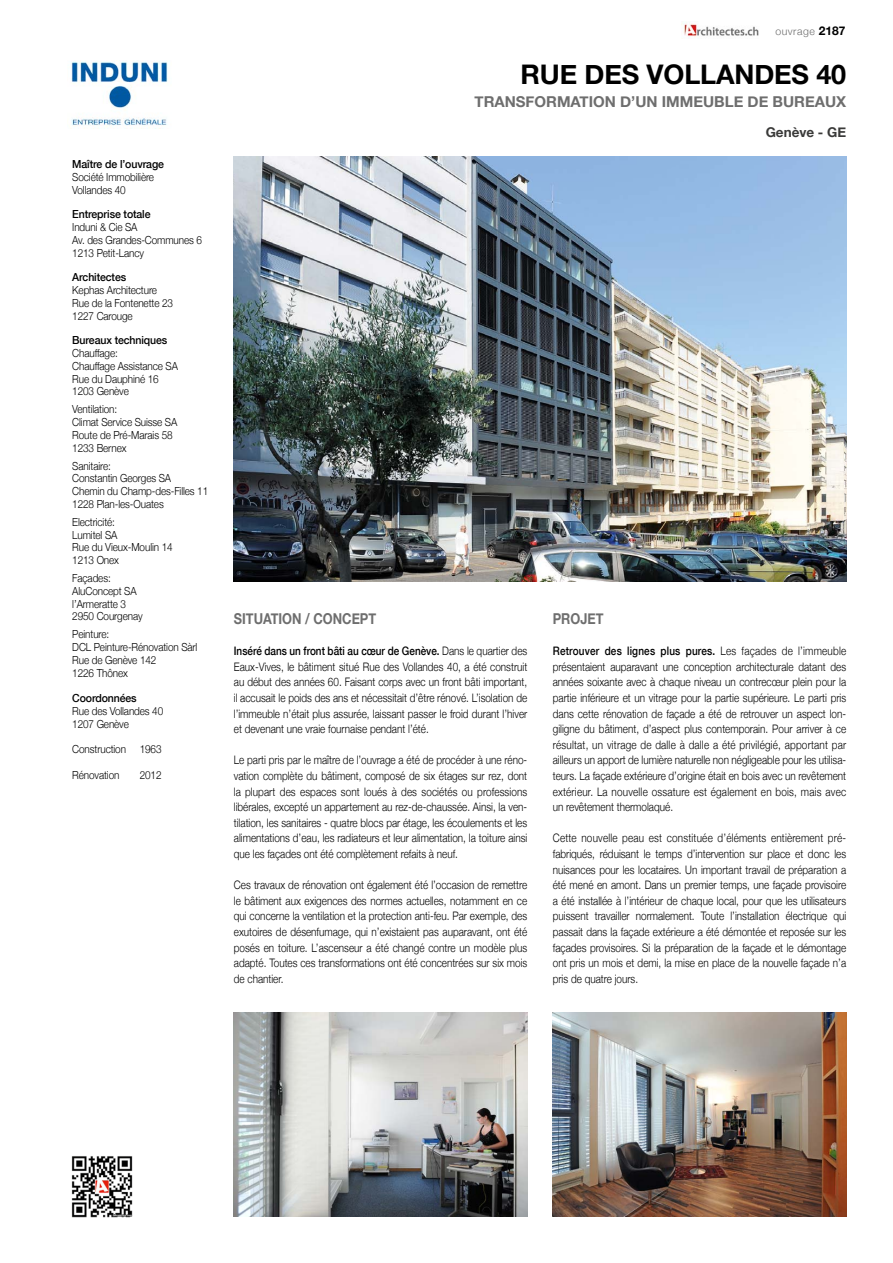
<style>
.page{position:relative;width:893px;height:1263px;background:#fff}
.page>*{position:absolute;margin:0;border:0;box-sizing:border-box;transform-origin:0 0}
.t1{font:700 27px "Helvetica Neue";letter-spacing:-.005em;color:#000}
.t2{font:700 15px "Helvetica Neue";color:#6e6e6e}
.t3{font:700 15px "Helvetica Neue";color:#6e6e6e;scale:.85 1}
.t4{font:700 13.5px "Helvetica Neue";color:#3a3a39}
.t5{font:300 11.7px/15.6px "Helvetica Neue";color:#000;text-align:justify;scale:.85 1}
.t6{font:300 11.1px/12.8px "Helvetica Neue";letter-spacing:-.01em;color:#000;scale:.89 1}
.t7{font:500 11.1px "Helvetica Neue";letter-spacing:-.01em;color:#000;scale:.95 1}
.t8{font:300 10.5px "Helvetica Neue";letter-spacing:.05em;color:#6e6e6e}
.s1{font-weight:700;font-size:12px;color:#000}
.s2{font-weight:500}
</style>
<div class="page">
<img style="left:234px;top:157px;width:612px;height:425px">
<img style="left:71px;top:1156px;width:62px;height:62px">
<img style="left:681px;top:23px;width:78px;height:16px">
<img style="left:70px;top:61px;width:98px;height:68px">
<img style="left:553px;top:1012px;width:293px;height:204px">
<img style="left:234px;top:1012px;width:293px;height:204px">
<p class="t7" style="left:72px;top:155px;width:98px">Maître de l’ouvrage</p>
<p class="t6" style="left:72px;top:170px;width:93px">Société Immobilière<br>Vollandes 40</p>
<p class="t7" style="left:72px;top:205px;width:84px">Entreprise totale</p>
<p class="t6" style="left:72px;top:220px;width:147px">Induni &amp; Cie SA<br>Av. des Grandes-Communes 6<br>1213 Petit-Lancy</p>
<p class="t7" style="left:72px;top:268px;width:58px">Architectes</p>
<p class="t6" style="left:72px;top:283px;width:115px">Kephas Architecture<br>Rue de la Fontenette 23<br>1227 Carouge</p>
<p class="t7" style="left:72px;top:331px;width:102px">Bureaux techniques</p>
<p class="t6" style="left:72px;top:346px;width:120px">Chauffage:<br>Chauffage Assistance SA<br>Rue du Dauphiné 16<br>1203 Genève</p>
<p class="t6" style="left:72px;top:402px;width:120px">Ventilation:<br>Climat Service Suisse SA<br>Route de Pré-Marais 58<br>1233 Bernex</p>
<p class="t6" style="left:72px;top:459px;width:154px">Sanitaire:<br>Constantin Georges SA<br>Chemin du Champ-des-Filles 11<br>1228 Plan-les-Ouates</p>
<p class="t6" style="left:72px;top:515px;width:114px">Electricité:<br>Lumitel SA<br>Rue du Vieux-Moulin 14<br>1213 Onex</p>
<p class="t6" style="left:72px;top:571px;width:81px">Façades:<br>AluConcept SA l’Armeratte 3<br>2950 Courgenay</p>
<p class="t6" style="left:72px;top:627px;width:142px">Peinture:<br>DCL Peinture-Rénovation Sàrl<br>Rue de Genève 142<br>1226 Thônex</p>
<p class="t7" style="left:72px;top:689px;width:69px">Coordonnées</p>
<p class="t6" style="left:72px;top:704px;width:104px">Rue des Vollandes 40<br>1207 Genève</p>
<p class="t6" style="left:72px;top:742px;width:102px">Construction 1963</p>
<p class="t6" style="left:72px;top:768px;width:55px">Rénovation</p>
<p class="t6" style="left:140px;top:768px;width:26px">2012</p>
<p class="t8" style="left:775px;top:23px;width:72px">ouvrage <span class="s1">2187</span></p>
<h1 class="t1" style="left:521px;top:53px;width:327px">RUE DES VOLLANDES 40</h1>
<p class="t2" style="left:474px;top:89px;width:373px">TRANSFORMATION D’UN IMMEUBLE DE BUREAUX</p>
<p class="t4" style="left:766px;top:121px;width:82px">Genève - GE</p>
<p class="t3" style="left:234px;top:607px;width:169px">SITUATION / CONCEPT</p>
<p class="t5" style="left:234px;top:643px;width:347px"><span class="s2">Inséré dans un front bâti au cœur de Genève.</span> Dans le quartier des Eaux-Vives, le bâtiment situé Rue des Vollandes 40, a été construit au début des années 60. Faisant corps avec un front bâti important, il accusait le poids des ans et nécessitait d’être rénové. L’isolation de l’immeuble n’était plus assurée, laissant passer le froid durant l’hiver et devenant une vraie fournaise pendant l’été.</p>
<p class="t5" style="left:234px;top:752px;width:347px">Le parti pris par le maître de l’ouvrage a été de procéder à une réno&shy;vation complète du bâtiment, composé de six étages sur rez, dont la plupart des espaces sont loués à des sociétés ou professions libérales, excepté un appartement au rez-de-chaussée. Ainsi, la ven&shy;tilation, les sanitaires - quatre blocs par étage, les écoulements et les alimentations d’eau, les radiateurs et leur alimentation, la toiture ainsi que les façades ont été complètement refaits à neuf.</p>
<p class="t5" style="left:234px;top:877px;width:347px">Ces travaux de rénovation ont également été l’occasion de remettre le bâtiment aux exigences des normes actuelles, notamment en ce qui concerne la ventilation et la protection anti-feu. Par exemple, des exutoires de désenfumage, qui n’existaient pas auparavant, ont été posés en toiture. L’ascenseur a été changé contre un modèle plus adapté. Toutes ces transformations ont été concentrées sur six mois de chantier.</p>
<p class="t3" style="left:553px;top:607px;width:61px">PROJET</p>
<p class="t5" style="left:553px;top:643px;width:347px"><span class="s2">Retrouver des lignes plus pures.</span> Les façades de l’immeuble présentaient auparavant une conception architecturale datant des années soixante avec à chaque niveau un contrecœur plein pour la partie inférieure et un vitrage pour la partie supérieure. Le parti pris dans cette rénovation de façade a été de retrouver un aspect lon&shy;giligne du bâtiment, d’aspect plus contemporain. Pour arriver à ce résultat, un vitrage de dalle à dalle a été privilégié, apportant par ailleurs un apport de lumière naturelle non négligeable pour les utilisa&shy;teurs. La façade extérieure d’origine était en bois avec un revêtement extérieur. La nouvelle ossature est également en bois, mais avec un revêtement thermolaqué.</p>
<p class="t5" style="left:553px;top:830px;width:347px">Cette nouvelle peau est constituée d’éléments entièrement pré&shy;fabriqués, réduisant le temps d’intervention sur place et donc les nuisances pour les locataires. Un important travail de préparation a été mené en amont. Dans un premier temps, une façade provisoire a été installée à l’intérieur de chaque local, pour que les utilisateurs puissent travailler normalement. Toute l’installation électrique qui passait dans la façade extérieure a été démontée et reposée sur les façades provisoires. Si la préparation de la façade et le démontage ont pris un mois et demi, la mise en place de la nouvelle façade n’a pris de quatre jours.</p>
</div>
